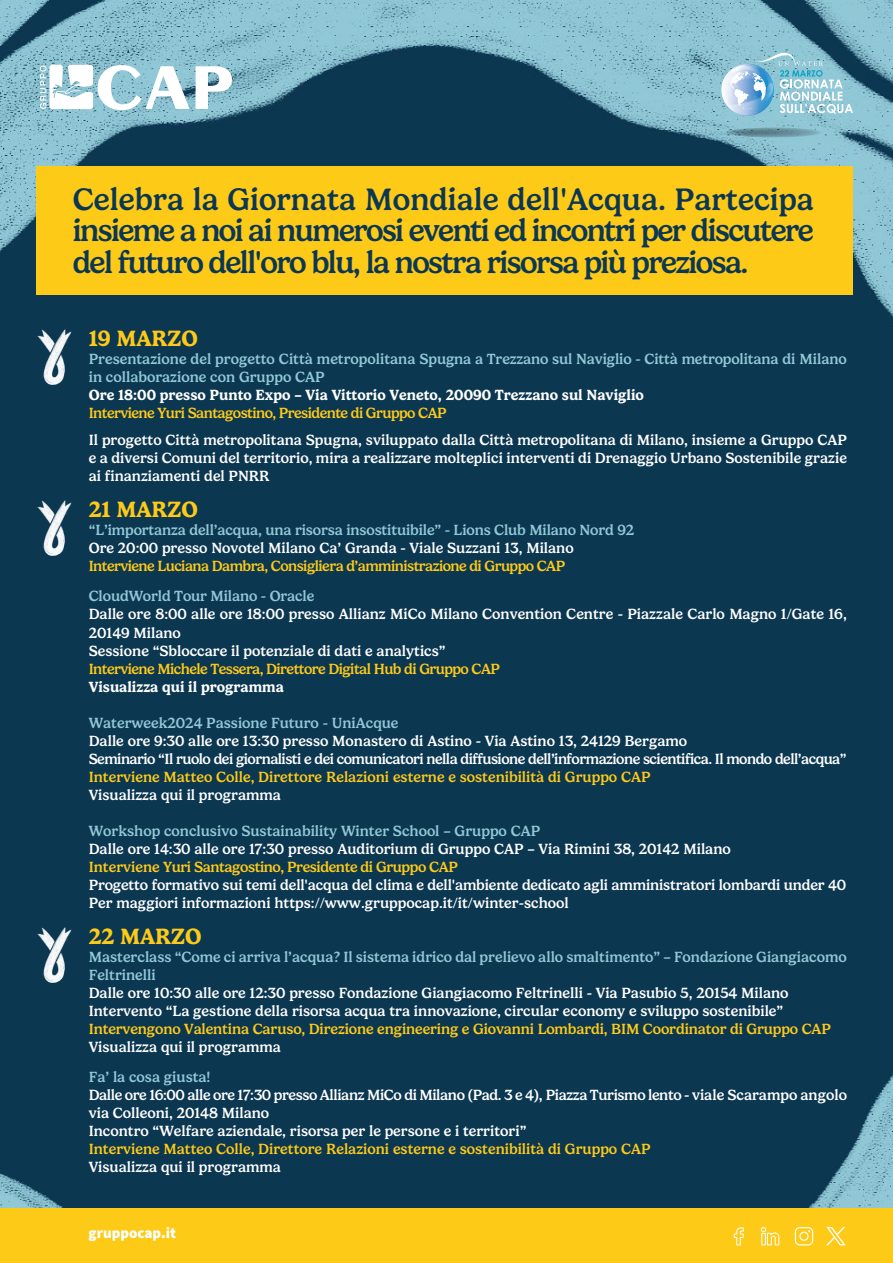
<style>
.page{position:relative;width:893px;height:1263px;background:#fff}
.page>*{position:absolute;margin:0;border:0;box-sizing:border-box;transform-origin:0 0}
.t1{font:500 31.5px/31.5px "Gelica";letter-spacing:-.05em;color:#0c3752;text-align:justify}
.t2{font:600 22.5px "Gelica";color:#feca18}
.t3{font:500 15px/18px "Gelica";color:#fff}
.t4{font:500 15px/18px "Gelica";color:#91c8d6}
.t5{font:500 15px "Gelica";letter-spacing:-.01em;color:#feca18}
.t6{font:500 15px/18px "Gelica";letter-spacing:-.035em;color:#fff}
.t7{font:500 15px "Gelica";letter-spacing:-.035em;color:#feca18}
.t8{font:600 15px "Gelica";color:#fff}
.t9{font:500 15px "Gelica";letter-spacing:-.03em;color:#feca18}
.t10{font:900 15px "Source Sans Pro";color:#fff}
</style>
<div class="page">
<img style="left:0;top:0;width:893px;height:1209px">
<div style="left:0;top:1209px;width:893px;height:54px;background:#feca18"></div>
<div style="left:37px;top:166px;width:816px;height:128px;background:#feca18"></div>
<svg style="left:724px;top:127px;width:101px;height:11px"></svg>
<svg style="left:725px;top:127px;width:97px;height:11px"></svg>
<svg style="left:725px;top:127px;width:97px;height:10px"></svg>
<div style="left:725px;top:128px;width:96px;height:9px;background:#81b2c2;border-radius:50%"></div>
<div style="left:726px;top:128px;width:95px;height:9px;background:#89bcc9;border-radius:50%"></div>
<div style="left:727px;top:128px;width:90px;height:9px;background:#7cacb9;border-radius:50%"></div>
<div style="left:729px;top:128px;width:84px;height:9px;background:#78a7b3;border-radius:50%"></div>
<svg style="left:730px;top:128px;width:80px;height:9px"></svg>
<svg style="left:730px;top:128px;width:80px;height:8px"></svg>
<div style="left:730px;top:129px;width:80px;height:7px;background:#74a1ad;border-radius:50%"></div>
<div style="left:730px;top:129px;width:78px;height:7px;background:#6e98a6;border-radius:50%"></div>
<div style="left:731px;top:129px;width:77px;height:7px;background:#729eaa;border-radius:50%"></div>
<div style="left:733px;top:129px;width:70px;height:7px;background:#6e98a4;border-radius:50%"></div>
<div style="left:734px;top:129px;width:64px;height:6px;background:#678f9b;border-radius:50%"></div>
<div style="left:734px;top:130px;width:64px;height:5px;background:#5e8591;border-radius:50%"></div>
<div style="left:735px;top:130px;width:63px;height:5px;background:#6a929e;border-radius:50%"></div>
<div style="left:735px;top:130px;width:61px;height:5px;background:#668e9a;border-radius:50%"></div>
<div style="left:737px;top:130px;width:53px;height:5px;background:#618793;border-radius:50%"></div>
<div style="left:738px;top:130px;width:52px;height:5px;background:#638b97;border-radius:50%"></div>
<div style="left:739px;top:130px;width:48px;height:5px;background:#5f848f;border-radius:50%"></div>
<hr style="left:739px;top:131px;width:48px;height:3px;background:#3b3c42;border-radius:50%">
<hr style="left:739px;top:131px;width:46px;height:3px;background:#35373c;border-radius:50%">
<hr style="left:740px;top:131px;width:43px;height:3px;background:#2f3136;border-radius:50%">
<hr style="left:741px;top:131px;width:40px;height:3px;background:#2a2b30;border-radius:50%">
<hr style="left:741px;top:131px;width:38px;height:3px;background:#26282d;border-radius:50%">
<hr style="left:742px;top:131px;width:36px;height:3px;background:#222429;border-radius:50%">
<hr style="left:742px;top:131px;width:35px;height:3px;background:#202227;border-radius:50%">
<hr style="left:743px;top:131px;width:33px;height:3px;background:#1d1f23;border-radius:50%">
<hr style="left:743px;top:131px;width:32px;height:2px;background:#1b1d22;border-radius:50%">
<hr style="left:744px;top:132px;width:30px;height:1px;background:#171a1e;border-radius:50%">
<svg style="left:744px;top:132px;width:29px;height:1px"></svg>
<svg style="left:722px;top:51px;width:131px;height:64px;background:#97c4d5"></svg>
<svg style="left:196px;top:66px;width:36px;height:43px"></svg>
<svg style="left:40px;top:65px;width:150px;height:45px"></svg>
<img style="left:37px;top:329px;width:38px;height:62px">
<img style="left:37px;top:500px;width:38px;height:62px">
<img style="left:37px;top:927px;width:38px;height:62px">
<svg style="left:734px;top:1227px;width:10px;height:18px"></svg>
<svg style="left:761px;top:1227px;width:18px;height:18px"></svg>
<svg style="left:795px;top:1227px;width:18px;height:18px"></svg>
<svg style="left:826px;top:1227px;width:20px;height:18px"></svg>
<h1 class="t1" style="left:73px;top:184px;width:743px">Celebra la Giornata Mondiale dell'Acqua. Partecipa insieme a noi ai numerosi eventi ed incontri per discutere del futuro dell'oro blu, la nostra risorsa più preziosa.</h1>
<h2 class="t2" style="left:89px;top:326px;width:111px">19 MARZO</h2>
<p class="t4" style="left:89px;top:350px;width:760px">Presentazione del progetto Città metropolitana Spugna a Trezzano sul Naviglio - Città metropolitana di Milano in collaborazione con Gruppo CAP</p>
<p class="t8" style="left:89px;top:387px;width:557px">Ore 18:00 presso Punto Expo – Via Vittorio Veneto, 20090 Trezzano sul Naviglio</p>
<p class="t7" style="left:89px;top:405px;width:359px">Interviene Yuri Santagostino, Presidente di Gruppo CAP</p>
<p class="t3" style="left:89px;top:431px;width:760px;text-align:justify">Il progetto Città metropolitana Spugna, sviluppato dalla Città metropolitana di Milano, insieme a Gruppo CAP e a diversi Comuni del territorio, mira a realizzare molteplici interventi di Drenaggio Urbano Sostenibile grazie ai finanziamenti del PNRR</p>
<h2 class="t2" style="left:89px;top:497px;width:111px">21 MARZO</h2>
<p class="t4" style="left:89px;top:521px;width:547px">“L’importanza dell’acqua, una risorsa insostituibile” - Lions Club Milano Nord 92</p>
<p class="t3" style="left:89px;top:539px;width:486px">Ore 20:00 presso Novotel Milano Ca’ Granda - Viale Suzzani 13, Milano</p>
<p class="t7" style="left:89px;top:558px;width:478px">Interviene Luciana Dambra, Consigliera d’amministrazione di Gruppo CAP</p>
<p class="t4" style="left:89px;top:587px;width:227px">CloudWorld Tour Milano - Oracle</p>
<p class="t3" style="left:89px;top:605px;width:760px">Dalle ore 8:00 alle ore 18:00 presso Allianz MiCo Milano Convention Centre - Piazzale Carlo Magno 1/Gate 16,<br>20149 Milano<br>Sessione “Sbloccare il potenziale di dati e analytics”</p>
<p class="t7" style="left:89px;top:660px;width:413px">Interviene Michele Tessera, Direttore Digital Hub di Gruppo CAP</p>
<p class="t8" style="left:89px;top:678px;width:197px">Visualizza qui il programma</p>
<p class="t4" style="left:89px;top:713px;width:311px">Waterweek2024 Passione Futuro - UniAcque</p>
<p class="t6" style="left:89px;top:731px;width:759px">Dalle ore 9:30 alle ore 13:30 presso Monastero di Astino - Via Astino 13, 24129 Bergamo<br>Seminario “Il ruolo dei giornalisti e dei comunicatori nella diffusione dell’informazione scientifica. Il mondo dell’acqua”</p>
<p class="t5" style="left:89px;top:768px;width:563px">Interviene Matteo Colle, Direttore Relazioni esterne e sostenibilità di Gruppo CAP</p>
<p class="t3" style="left:89px;top:785px;width:194px">Visualizza qui il programma</p>
<p class="t4" style="left:89px;top:821px;width:453px">Workshop conclusivo Sustainability Winter School – Gruppo CAP</p>
<p class="t3" style="left:89px;top:839px;width:644px">Dalle ore 14:30 alle ore 17:30 presso Auditorium di Gruppo CAP – Via Rimini 38, 20142 Milano</p>
<p class="t9" style="left:89px;top:858px;width:371px">Interviene Yuri Santagostino, Presidente di Gruppo CAP</p>
<p class="t3" style="left:89px;top:875px;width:759px">Progetto formativo sui temi dell'acqua del clima e dell'ambiente dedicato agli amministratori lombardi under 40<br>Per maggiori informazioni https://www.gruppocap.it/it/winter-school</p>
<h2 class="t2" style="left:89px;top:923px;width:114px">22 MARZO</h2>
<p class="t4" style="left:89px;top:947px;width:760px">Masterclass “Come ci arriva l’acqua? Il sistema idrico dal prelievo allo smaltimento” – Fondazione Giangiacomo<br>Feltrinelli</p>
<p class="t3" style="left:89px;top:983px;width:701px">Dalle ore 10:30 alle ore 12:30 presso Fondazione Giangiacomo Feltrinelli - Via Pasubio 5, 20154 Milano<br>Intervento “La gestione della risorsa acqua tra innovazione, circular economy e sviluppo sostenibile”</p>
<p class="t5" style="left:89px;top:1020px;width:744px">Intervengono Valentina Caruso, Direzione engineering e Giovanni Lombardi, BIM Coordinator di Gruppo CAP</p>
<p class="t3" style="left:89px;top:1037px;width:194px">Visualizza qui il programma</p>
<p class="t4" style="left:89px;top:1067px;width:123px">Fa’ la cosa giusta!</p>
<p class="t3" style="left:89px;top:1085px;width:760px">Dalle ore 16:00 alle ore 17:30 presso Allianz MiCo di Milano (Pad. 3 e 4), Piazza Turismo lento - viale Scarampo angolo via Colleoni, 20148 Milano<br>Incontro “Welfare aziendale, risorsa per le persone e i territori”</p>
<p class="t5" style="left:89px;top:1140px;width:563px">Interviene Matteo Colle, Direttore Relazioni esterne e sostenibilità di Gruppo CAP</p>
<p class="t3" style="left:89px;top:1157px;width:194px">Visualizza qui il programma</p>
<p class="t10" style="left:89px;top:1222px;width:89px">gruppocap.it</p>
</div>
